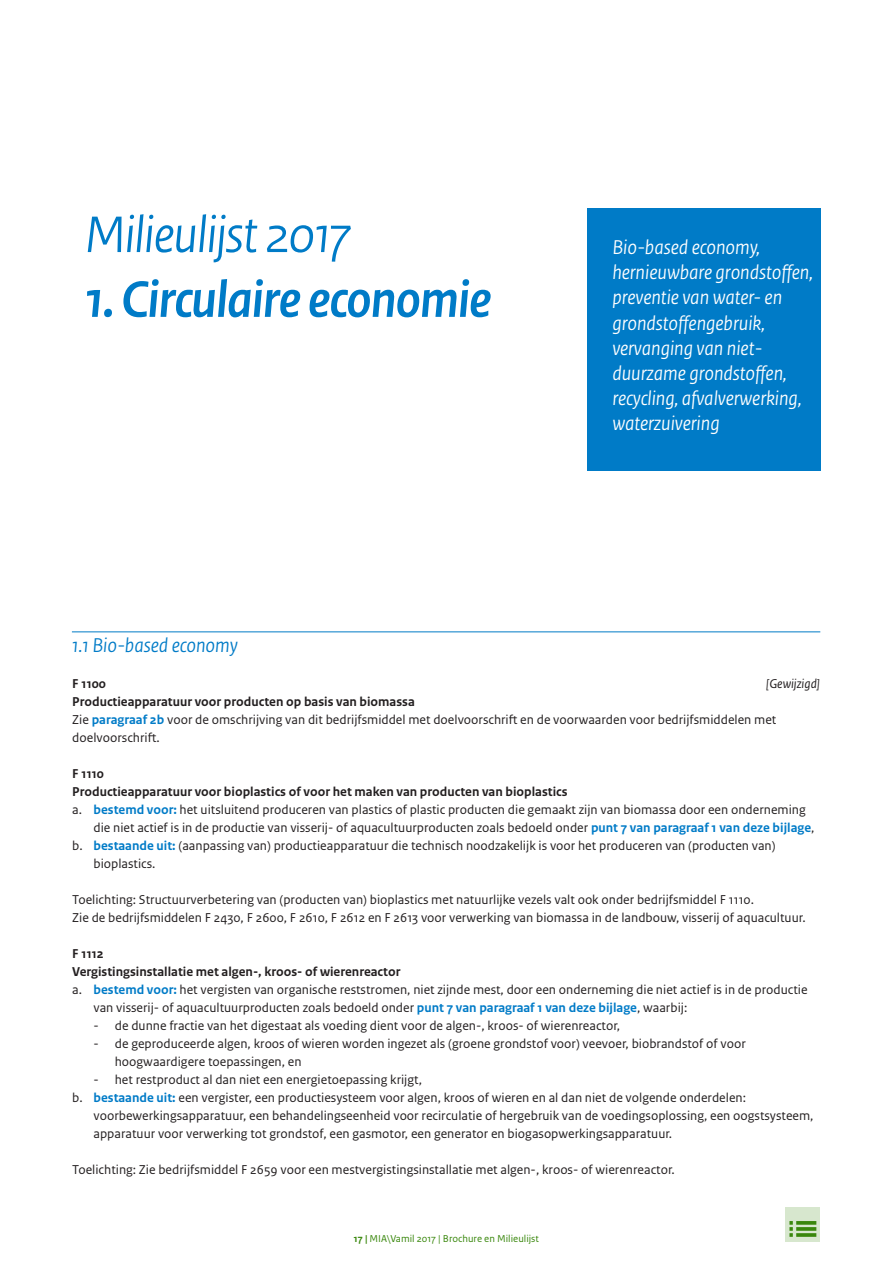
<style>
.page{position:relative;width:893px;height:1263px;background:#fff}
.page>*{position:absolute;margin:0;border:0;box-sizing:border-box;transform-origin:0 0}
.t1{font:italic 700 54px "Rijksoverheid Sans Heading";letter-spacing:-.02em;color:#007bc7}
.t2{font:italic 54px "Rijksoverheid Sans Heading";letter-spacing:-.025em;color:#007bc7}
.t3{font:italic 21px/25.2px "Rijksoverheid Sans Heading";color:#fff}
.t4{font:italic 21px "Rijksoverheid Sans Heading";color:#007bc7}
.t5{font:13.5px/18px "Rijksoverheid Sans Text";color:#231f20}
.t6{font:700 13.5px "Rijksoverheid Sans Text";color:#231f20}
.t7{font:italic 13.5px "Rijksoverheid Sans Text";color:#231f20}
.t8{font:10.5px "Rijksoverheid Sans Text";color:#39870c}
.s1{font-weight:700}
.s2{font-weight:700;color:#007bc7}
</style>
<div class="page">
<div style="left:785px;top:1207px;width:35px;height:35px;background:#d7e7ce"></div>
<svg style="left:796px;top:1233px;width:20px;height:4px"></svg>
<svg style="left:796px;top:1227px;width:20px;height:4px"></svg>
<svg style="left:796px;top:1221px;width:20px;height:4px"></svg>
<svg style="left:789px;top:1221px;width:4px;height:16px"></svg>
<div style="left:587px;top:208px;width:234px;height:263px;background:#007bc7"></div>
<hr style="left:72px;top:631px;width:748px;height:1px;background:#007bc7">
<h1 class="t2" style="left:85px;top:204px;width:267px">Milieulijst 2017</h1>
<h1 class="t1" style="left:85px;top:269px;width:408px">1. Circulaire economie</h1>
<h2 class="t3" style="left:612px;top:235px;width:202px">Bio-based economy, hernieuwbare grondstoffen, preventie van water- en grondstoffengebruik, vervanging van niet&shy;duurzame grondstoffen, recycling, afvalverwerking, waterzuivering</h2>
<h2 class="t4" style="left:72px;top:634px;width:167px">1.1 Bio-based economy</h2>
<p class="t6" style="left:72px;top:676px;width:35px">F 1100</p>
<p class="t7" style="left:766px;top:676px;width:57px">[Gewijzigd]</p>
<p class="t5" style="left:72px;top:693px;width:706px"><span class="s1">Productieapparatuur voor producten op basis van biomassa<br></span>Zie <span class="s2">paragraaf 2b</span> voor de omschrijving van dit bedrijfsmiddel met doelvoorschrift en de voorwaarden voor bedrijfsmiddelen met doelvoorschrift.</p>
<p class="t6" style="left:72px;top:766px;width:33px">F 1110</p>
<p class="t6" style="left:72px;top:784px;width:497px">Productieapparatuur voor bioplastics of voor het maken van producten van bioplastics</p>
<p class="t5" style="left:72px;top:801px;width:735px">a. <span class="s2">bestemd voor:</span> het uitsluitend produceren van plastics of plastic producten die gemaakt zijn van biomassa door een onderneming</p>
<p class="t5" style="left:94px;top:819px;width:722px">die niet actief is in de productie van visserij- of aquacultuurproducten zoals bedoeld onder <span class="s2">punt 7 van paragraaf 1 van deze bijlage</span>,</p>
<p class="t5" style="left:72px;top:837px;width:705px">b. <span class="s2">bestaande uit:</span> (aanpassing van) productieapparatuur die technisch noodzakelijk is voor het produceren van (producten van)</p>
<p class="t5" style="left:94px;top:855px;width:64px">bioplastics.</p>
<p class="t5" style="left:72px;top:891px;width:735px">Toelichting: Structuurverbetering van (producten van) bioplastics met natuurlijke vezels valt ook onder bedrijfsmiddel F 1110.<br>Zie de bedrijfsmiddelen F 2430, F 2600, F 2610, F 2612 en F 2613 voor verwerking van biomassa in de landbouw, visserij of aquacultuur.</p>
<p class="t6" style="left:72px;top:946px;width:33px">F 1112</p>
<p class="t6" style="left:72px;top:964px;width:330px">Vergistingsinstallatie met algen-, kroos- of wierenreactor</p>
<p class="t5" style="left:72px;top:981px;width:737px">a. <span class="s2">bestemd voor:</span> het vergisten van organische reststromen, niet zijnde mest, door een onderneming die niet actief is in de productie</p>
<p class="t5" style="left:94px;top:999px;width:595px">van visserij- of aquacultuurproducten zoals bedoeld onder <span class="s2">punt 7 van paragraaf 1 van deze bijlage</span>, waarbij:</p>
<p class="t5" style="left:94px;top:1017px;width:528px">- de dunne fractie van het digestaat als voeding dient voor de algen-, kroos- of wierenreactor,</p>
<p class="t5" style="left:115px;top:1035px;width:633px;text-indent:-21px">- de geproduceerde algen, kroos of wieren worden ingezet als (groene grondstof voor) veevoer, biobrandstof of voor hoogwaardigere toepassingen, en</p>
<p class="t5" style="left:94px;top:1071px;width:330px">- het restproduct al dan niet een energietoepassing krijgt,</p>
<p class="t5" style="left:72px;top:1089px;width:675px">b. <span class="s2">bestaande uit:</span> een vergister, een productiesysteem voor algen, kroos of wieren en al dan niet de volgende onderdelen:</p>
<p class="t5" style="left:94px;top:1107px;width:721px">voorbewerkingsapparatuur, een behandelingseenheid voor recirculatie of hergebruik van de voedingsoplossing, een oogstsysteem,</p>
<p class="t5" style="left:94px;top:1125px;width:580px">apparatuur voor verwerking tot grondstof, een gasmotor, een generator en biogasopwerkingsapparatuur.</p>
<p class="t5" style="left:72px;top:1161px;width:604px">Toelichting: Zie bedrijfsmiddel F 2659 voor een mestvergistingsinstallatie met algen-, kroos- of wierenreactor.</p>
<p class="t8" style="left:354px;top:1232px;width:187px"><span class="s1">17 |</span> MIA\Vamil 2017 | Brochure en Milieulijst</p>
</div>
